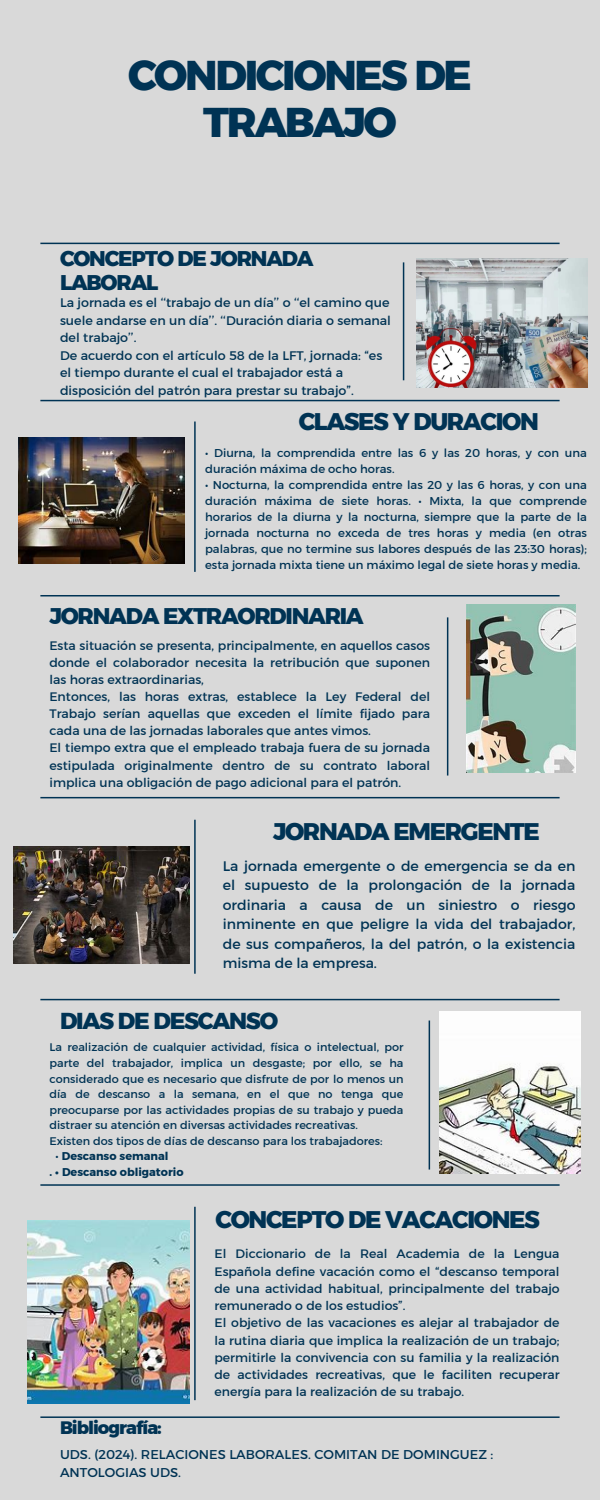
<style>
.page{position:relative;width:600px;height:1500px;background:#d9d9d9}
.page>*{position:absolute;margin:0;border:0;box-sizing:border-box;transform-origin:0 0}
.t1{font:700 41.5px/47px "Kief Montaser Extra";letter-spacing:-.055em;color:#003354;text-align:center}
.t2{font:700 24px "Kief Montaser Extra";letter-spacing:-.055em;color:#003354}
.t3{font:700 23px "Kief Montaser Extra";letter-spacing:-.055em;color:#003354}
.t4{font:700 22.6px "Kief Montaser Extra";letter-spacing:-.055em;color:#003354}
.t5{font:700 21.2px/23.9px "Kief Montaser Extra";letter-spacing:-.055em;color:#003354}
.t6{font:700 18px "Kief Montaser Extra";letter-spacing:-.055em;color:#003354}
.t7{font:14.1px/19.5px "Kief Montaser Regular";color:#003354;text-align:justify}
.t8{font:13px/18px "Kief Montaser Regular";color:#003354}
.t9{font:12.7px/17.5px "Kief Montaser Regular";color:#003354;text-align:justify}
.t10{font:12.5px/17.2px "Kief Montaser Regular";color:#003354;text-align:justify}
.t11{font:11.6px/16.1px "Kief Montaser Regular";color:#003354}
.t12{font:11.2px/15.6px "Kief Montaser Regular";color:#003354;text-align:justify}
.t13{font:11.2px "Kief Montaser Bold";color:#003354}
.s1{font-family:"Kief Montaser Regular"}
</style>
<div class="page">
<hr style="left:40px;top:243px;width:520px;height:1px;background:#003354">
<hr style="left:40px;top:595px;width:520px;height:1px;background:#003354">
<hr style="left:40px;top:797px;width:520px;height:1px;background:#003354">
<hr style="left:40px;top:999px;width:520px;height:1px;background:#003354">
<hr style="left:40px;top:1184px;width:520px;height:2px;background:#003354">
<hr style="left:403px;top:262px;width:1px;height:118px;background:#003354">
<hr style="left:447px;top:617px;width:1px;height:159px;background:#003354">
<hr style="left:429px;top:1021px;width:1px;height:149px;background:#003354">
<hr style="left:194px;top:422px;width:2px;height:150px;background:#003354">
<hr style="left:194px;top:820px;width:2px;height:154px;background:#003354">
<hr style="left:194px;top:1207px;width:2px;height:193px;background:#003354">
<hr style="left:40px;top:400px;width:520px;height:1px;background:#003354">
<hr style="left:40px;top:1416px;width:520px;height:2px;background:#003354">
<img style="left:416px;top:259px;width:171px;height:128px">
<img style="left:18px;top:437px;width:166px;height:126px">
<img style="left:467px;top:604px;width:109px;height:169px">
<img style="left:14px;top:846px;width:175px;height:117px">
<img style="left:440px;top:1011px;width:141px;height:163px">
<img style="left:27px;top:1220px;width:162px;height:183px">
<p class="t1" style="left:128px;top:51px;width:345px">CONDICIONES DE<br>TRABAJO</p>
<p class="t5" style="left:60px;top:247px;width:255px">CONCEPTO DE JORNADA<br>LABORAL</p>
<p class="t9" style="left:60px;top:294px;width:333px">La jornada es el ‘‘trabajo de un día’’ o ‘‘el camino que suele andarse en un día’’. ‘‘Duración diaria o semanal del trabajo’’.</p>
<h2 class="t9" style="left:60px;top:347px;width:324px;text-align:left">De acuerdo con el artículo 58 de la LFT, jornada: “es el tiempo durante el cual el trabajador está a disposición del patrón para prestar su trabajo”.</h2>
<p class="t2" style="left:299px;top:407px;width:242px">CLASES Y DURACION</p>
<p class="t11" style="left:205px;top:444px;width:383px">• Diurna, la comprendida entre las 6 y las 20 horas, y con una duración máxima de ocho horas.</p>
<p class="t11" style="left:205px;top:476px;width:383px;text-align:justify">• Nocturna, la comprendida entre las 20 y las 6 horas, y con una duración máxima de siete horas. • Mixta, la que comprende horarios de la diurna y la nocturna, siempre que la parte de la jornada nocturna no exceda de tres horas y media (en otras palabras, que no termine sus labores después de las 23:30 horas); esta jornada mixta tiene un máximo legal de siete horas y media.</p>
<p class="t4" style="left:49px;top:603px;width:316px">JORNADA EXTRAORDINARIA</p>
<h6 class="t10" style="left:49px;top:636px;width:382px">Esta situación se presenta, principalmente, en aquellos casos donde el colaborador necesita la retribución que suponen las horas extraordinarias,</h6>
<h2 class="t10" style="left:49px;top:688px;width:382px">Entonces, las horas extras, establece la Ley Federal del Trabajo serían aquellas que exceden el límite fijado para cada una de las jornadas laborales que antes vimos.</h2>
<p class="t10" style="left:49px;top:739px;width:382px">El tiempo extra que el empleado trabaja fuera de su jornada estipulada originalmente dentro de su contrato laboral implica una obligación de pago adicional para el patrón.</p>
<p class="t2" style="left:273px;top:816px;width:268px">JORNADA EMERGENTE</p>
<p class="t7" style="left:223px;top:856px;width:354px">La jornada emergente o de emergencia se da en el supuesto de la prolongación de la jornada ordinaria a causa de un siniestro o riesgo inminente en que peligre la vida del trabajador, de sus compañeros, la del patrón, o la existencia misma de la empresa.</p>
<h2 class="t3" style="left:60px;top:1007px;width:220px">DIAS DE DESCANSO</h2>
<p class="t12" style="left:49px;top:1040px;width:356px">La realización de cualquier actividad, física o intelectual, por parte del trabajador, implica un desgaste; por ello, se ha considerado que es necesario que disfrute de por lo menos un día de descanso a la semana, en el que no tenga que preocuparse por las actividades propias de su trabajo y pueda distraer su atención en diversas actividades recreativas.</p>
<p class="t12" style="left:49px;top:1133px;width:335px">Existen dos tipos de días de descanso para los trabajadores:</p>
<h4 class="t13" style="left:56px;top:1150px;width:115px"><span class="s1">•</span> Descanso semanal</h4>
<h5 class="t13" style="left:49px;top:1165px;width:136px">. • Descanso obligatorio</h5>
<p class="t2" style="left:216px;top:1205px;width:326px">CONCEPTO DE VACACIONES</p>
<p class="t6" style="left:60px;top:1417px;width:103px">Bibliografía:</p>
<p class="t10" style="left:215px;top:1245px;width:347px">El Diccionario de la Real Academia de la Lengua Española define vacación como el “descanso temporal de una actividad habitual, principalmente del trabajo remunerado o de los estudios”.</p>
<p class="t10" style="left:215px;top:1314px;width:347px">El objetivo de las vacaciones es alejar al trabajador de la rutina diaria que implica la realización de un trabajo; permitirle la convivencia con su familia y la realización de actividades recreativas, que le faciliten recuperar energía para la realización de su trabajo.</p>
<h2 class="t8" style="left:60px;top:1446px;width:435px">UDS. (2024). RELACIONES LABORALES. COMITAN DE DOMINGUEZ :<br>ANTOLOGIAS UDS.</h2>
</div>
